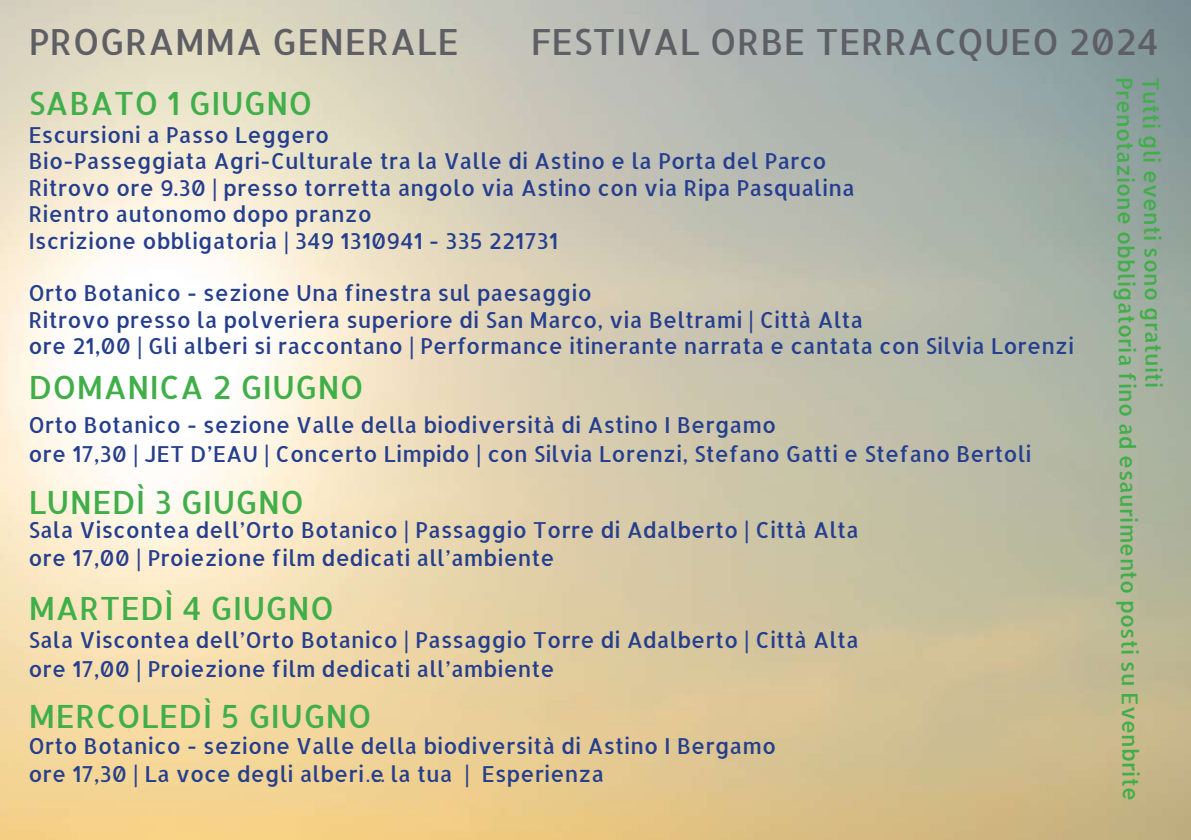
<style>
.page{position:relative;width:1191px;height:840px;background:#fff}
.page>*{position:absolute;margin:0;border:0;box-sizing:border-box;transform-origin:0 0}
.t1{font:500 36px "Allerta";color:#5e5f65}
.t2{font:500 32px "Allerta";color:#40ae49}
.t3{font:500 22px/26.4px "Allerta";color:#253f8e}
.t4{font:500 22px "Allerta";color:#40ae49}
</style>
<div class="page">
<h1 class="t1" style="left:28px;top:18px;width:432px">PROGRAMMA GENERALE</h1>
<h1 class="t1" style="left:530px;top:18px;width:630px">FESTIVAL ORBE TERRACQUEO 2024</h1>
<p class="t4" style="left:1136px;top:77px;width:724px;rotate:89deg">Prenotazione obbligatoria fino ad esaurimento posti su Evenbrite</p>
<p class="t4" style="left:1164px;top:76px;width:313px;rotate:89deg">Tutti gli eventi sono gratuiti</p>
<h2 class="t2" style="left:28px;top:82px;width:286px">SABATO 1 GIUGNO</h2>
<p class="t3" style="left:28px;top:121px;width:828px">Escursioni a Passo Leggero<br>Bio-Passeggiata Agri-Culturale tra la Valle di Astino e la Porta del Parco Ritrovo ore 9.30 | presso torretta angolo via Astino con via Ripa Pasqualina Rientro autonomo dopo pranzo<br>Iscrizione obbligatoria | 349 1310941 - 335 221731</p>
<p class="t3" style="left:28px;top:279px;width:1047px">Orto Botanico - sezione Una finestra sul paesaggio<br>Ritrovo presso la polveriera superiore di San Marco, via Beltrami | Città Alta<br>ore 21,00 | Gli alberi si raccontano | Performance itinerante narrata e cantata con Silvia Lorenzi</p>
<h2 class="t2" style="left:28px;top:365px;width:337px">DOMANICA 2 GIUGNO</h2>
<p class="t3" style="left:28px;top:409px;width:1005px;line-height:28.8px">Orto Botanico - sezione Valle della biodiversità di Astino I Bergamo<br>ore 17,30 | JET D’EAU | Concerto Limpido | con Silvia Lorenzi, Stefano Gatti e Stefano Bertoli</p>
<h2 class="t2" style="left:28px;top:480px;width:277px">LUNEDÌ 3 GIUGNO</h2>
<p class="t3" style="left:28px;top:514px;width:832px;line-height:28.8px">Sala Viscontea dell’Orto Botanico | Passaggio Torre di Adalberto | Città Alta ore 17,00 | Proiezione film dedicati all’ambiente</p>
<h2 class="t2" style="left:28px;top:587px;width:307px">MARTEDÌ 4 GIUGNO</h2>
<p class="t3" style="left:28px;top:625px;width:832px;line-height:28.8px">Sala Viscontea dell’Orto Botanico | Passaggio Torre di Adalberto | Città Alta ore 17,00 | Proiezione film dedicati all’ambiente</p>
<h2 class="t2" style="left:28px;top:694px;width:345px">MERCOLEDÌ 5 GIUGNO</h2>
<p class="t3" style="left:28px;top:730px;width:749px;line-height:28.8px">Orto Botanico - sezione Valle della biodiversità di Astino I Bergamo ore 17,30 | La voce degli alberi…e la tua | Esperienza</p>
</div>
